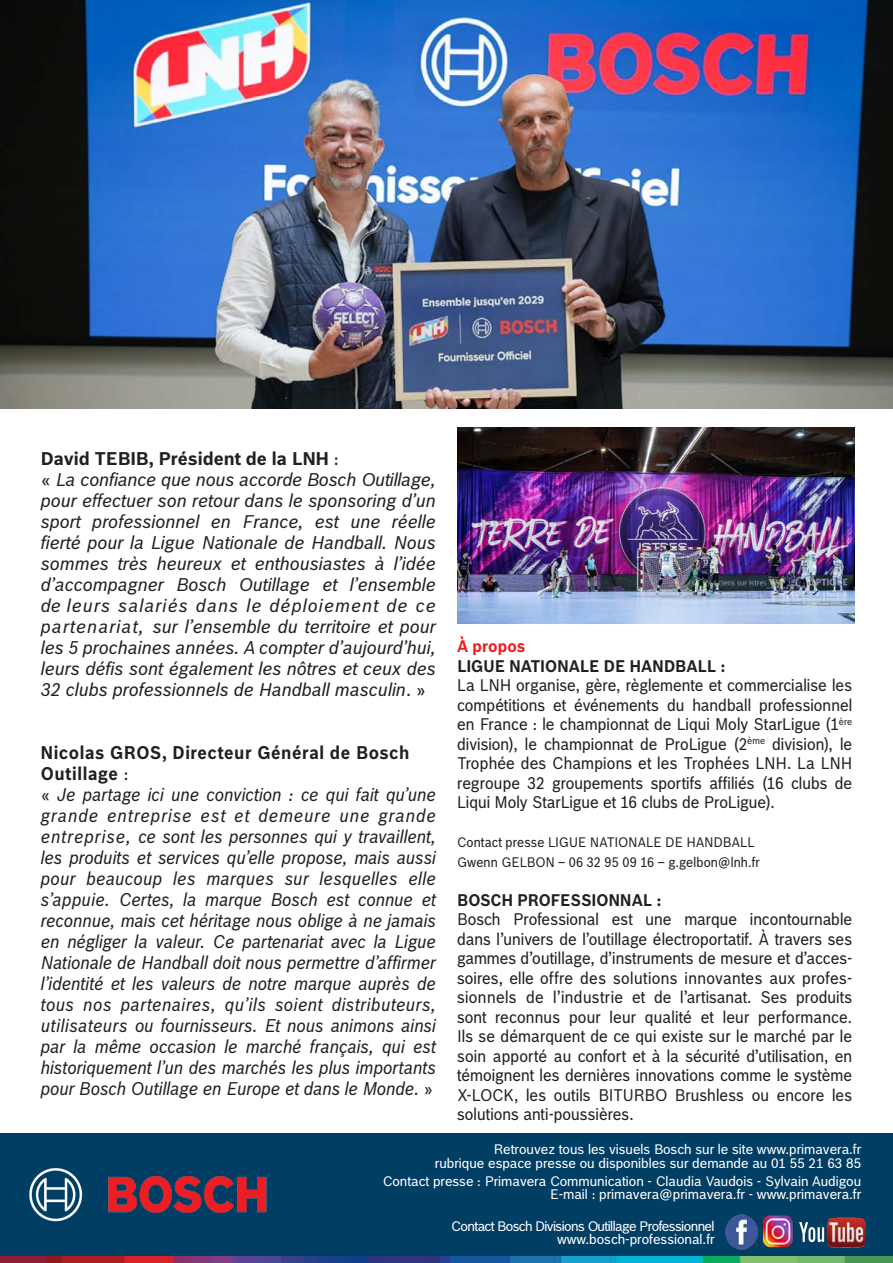
<style>
.page{position:relative;width:893px;height:1263px;background:#fff}
.page>*{position:absolute;margin:0;border:0;box-sizing:border-box;transform-origin:0 0}
.t1{font:italic 18px/21px "Bosch Office Sans";color:#231f20;text-align:justify;scale:.94 1}
.t2{font:italic 18px/21px "Bosch Office Sans";color:#231f20;text-align:justify}
.t3{font:700 18px/21px "Bosch Office Sans";letter-spacing:.03em;color:#231f20;scale:.94 1}
.t4{font:700 18px "Bosch Office Sans";color:#231f20}
.t5{font:16.5px/19.5px "Bosch Office Sans";letter-spacing:.005em;color:#231f20;text-align:justify;scale:.94 1}
.t6{font:700 16.5px "Bosch Office Sans";letter-spacing:.005em;color:#231f20;scale:.94 1}
.t7{font:700 16.5px "Bosch Office Sans";letter-spacing:.005em;color:#ee1d23;scale:.94 1}
.t8{font:13.5px "Bosch Office Sans";color:#fff}
.t9{font:13.5px "Bosch Office Sans";letter-spacing:.01em;color:#231f20;scale:.94 1}
.t10{font:13.5px "Bosch Office Sans";letter-spacing:-.04em;color:#fff}
.s1{font-weight:400}
.s2{font-style:normal}
</style>
<div class="page">
<div style="left:0;top:1133px;width:892px;height:124px;background:#003e64"></div>
<img style="left:29px;top:1168px;width:238px;height:54px">
<img style="left:0;top:1256px;width:893px;height:7px">
<img style="left:725px;top:1214px;width:33px;height:35px">
<img style="left:799px;top:1217px;width:66px;height:31px">
<img style="left:762px;top:1215px;width:31px;height:33px">
<img style="left:0;top:0;width:893px;height:409px">
<img style="left:457px;top:427px;width:397px;height:197px">
<p class="t4" style="left:41px;top:447px;width:300px">David TEBIB, Président de la LNH <span class="s1">:</span></p>
<p class="t2" style="left:41px;top:468px;width:397px"><span class="s2">«</span> La confiance que nous accorde Bosch Outillage, pour effectuer son retour dans le sponsoring d’un sport professionnel en France, est une réelle fierté pour la Ligue Nationale de Handball. Nous sommes très heureux et enthousiastes à l’idée d’accompagner Bosch Outillage et l’ensemble de leurs salariés dans le déploiement de ce partenariat, sur l’ensemble du territoire et pour les 5 prochaines années. A compter d’aujourd’hui, leurs défis sont également les nôtres et ceux des 32 clubs professionnels de Handball masculin<span class="s2">. »</span></p>
<p class="t3" style="left:41px;top:742px;width:394px">Nicolas GROS, Directeur Général de Bosch<br>Outillage <span class="s1">:</span></p>
<p class="t1" style="left:41px;top:783px;width:422px"><span class="s2">«</span> Je partage ici une conviction : ce qui fait qu’une grande entreprise est et demeure une grande entreprise, ce sont les personnes qui y travaillent, les produits et services qu’elle propose, mais aussi pour beaucoup les marques sur lesquelles elle s’appuie. Certes, la marque Bosch est connue et reconnue, mais cet héritage nous oblige à ne jamais en négliger la valeur. Ce partenariat avec la Ligue Nationale de Handball doit nous permettre d’affirmer l’identité et les valeurs de notre marque auprès de tous nos partenaires, qu’ils soient distributeurs, utilisateurs ou fournisseurs. Et nous animons ainsi par la même occasion le marché français, qui est historiquement l’un des marchés les plus importants pour Bosch Outillage en Europe et dans le Monde. <span class="s2">»</span></p>
<p class="t7" style="left:457px;top:636px;width:74px">À propos</p>
<p class="t6" style="left:457px;top:655px;width:287px">LIGUE NATIONALE DE HANDBALL :</p>
<p class="t5" style="left:457px;top:675px;width:422px">La LNH organise, gère, règlemente et commercialise les compétitions et événements du handball professionnel en France : le championnat de Liqui Moly StarLigue (1<sup>ère </sup>division), le championnat de ProLigue (2<sup>ème</sup> division), le Trophée des Champions et les Trophées LNH. La LNH regroupe 32 groupements sportifs affiliés (16 clubs de Liqui Moly StarLigue et 16 clubs de ProLigue).</p>
<p class="t9" style="left:457px;top:834px;width:318px">Contact presse LIGUE NATIONALE DE HANDBALL</p>
<p class="t9" style="left:457px;top:853px;width:323px">Gwenn GELBON – 06 32 95 09 16 – g.gelbon@lnh.fr</p>
<p class="t6" style="left:457px;top:889px;width:219px">BOSCH PROFESSIONNAL :</p>
<p class="t5" style="left:457px;top:909px;width:422px">Bosch Professional est une marque incontournable dans l’univers de l’outillage électroportatif. À travers ses gammes d’outillage, d’instruments de mesure et d’acces&shy;soires, elle offre des solutions innovantes aux profes&shy;sionnels de l’industrie et de l’artisanat. Ses produits sont reconnus pour leur qualité et leur performance.<br>Ils se démarquent de ce qui existe sur le marché par le soin apporté au confort et à la sécurité d’utilisation, en témoignent les dernières innovations comme le système X-LOCK, les outils BITURBO Brushless ou encore les solutions anti-poussières.</p>
<p class="t8" style="left:494px;top:1141px;width:369px">Retrouvez tous les visuels Bosch sur le site www.primavera.fr</p>
<p class="t8" style="left:435px;top:1154px;width:428px">rubrique espace presse ou disponibles sur demande au 01 55 21 63 85</p>
<p class="t8" style="left:383px;top:1172px;width:480px">Contact presse : Primavera Communication - Claudia Vaudois - Sylvain Audigou</p>
<p class="t8" style="left:550px;top:1186px;width:313px">E-mail : primavera@primavera.fr - www.primavera.fr</p>
<p class="t10" style="left:451px;top:1217px;width:265px">Contact Bosch Divisions Outillage Professionnel</p>
<p class="t8" style="left:557px;top:1231px;width:159px">www.bosch-professional.fr</p>
</div>
